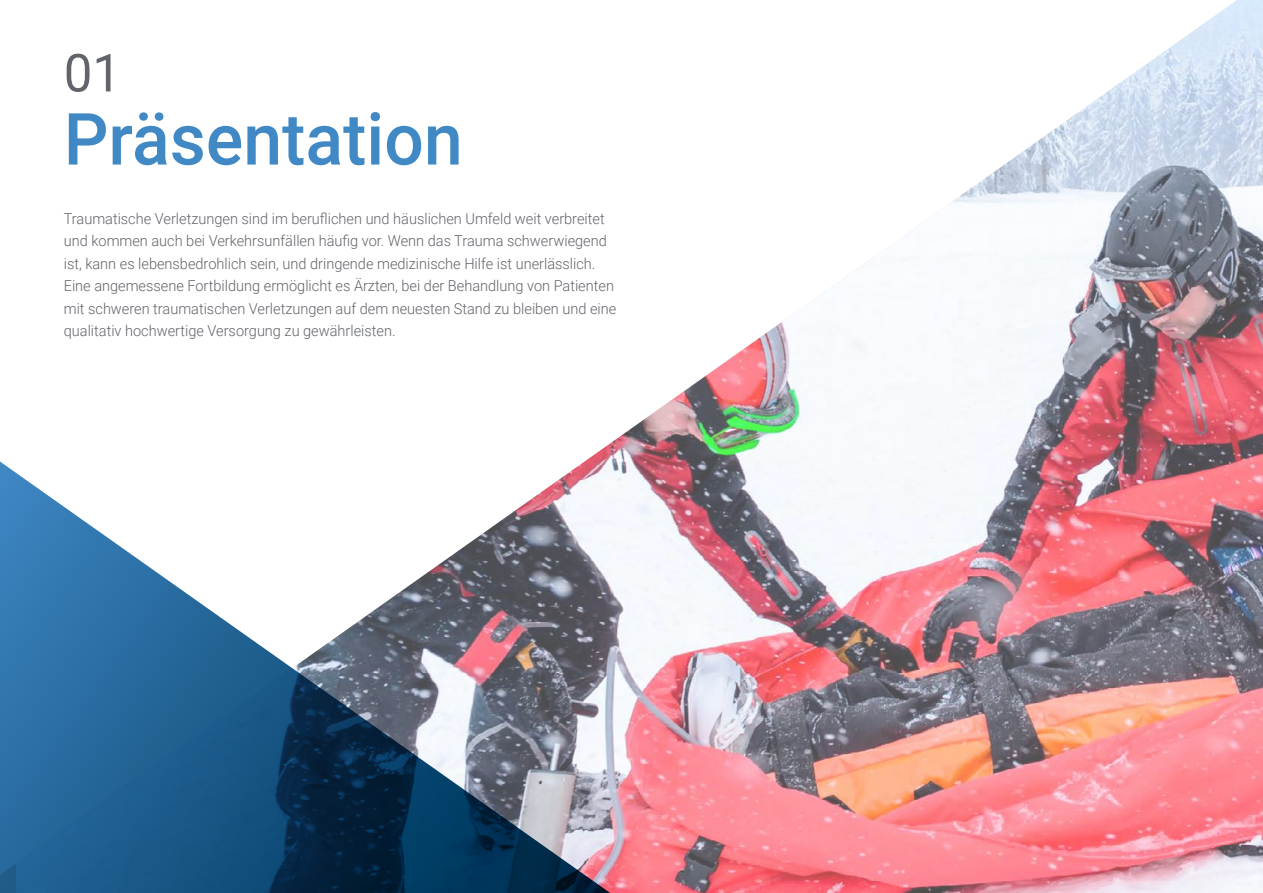
<style>
.page{position:relative;width:1263px;height:893px;background:#fff}
.page>*{position:absolute;margin:0;border:0;box-sizing:border-box;transform-origin:0 0}
.t1{font:500 72px "Roboto";color:#4089c5}
.t2{font:52.5px "Roboto";color:#61646a}
.t3{font:300 15px/22.5px "Roboto";color:#61646a}
</style>
<div class="page">
<img style="left:606px;top:0;width:657px;height:893px">
<svg style="left:0;top:446px;width:640px;height:447px"></svg>
<h2 class="t2" style="left:64px;top:36px;width:59px">01</h2>
<h1 class="t1" style="left:64px;top:89px;width:400px">Präsentation</h1>
<p class="t3" style="left:64px;top:207px;width:554px">Traumatische Verletzungen sind im beruflichen und häuslichen Umfeld weit verbreitet und kommen auch bei Verkehrsunfällen häufig vor. Wenn das Trauma schwerwiegend ist, kann es lebensbedrohlich sein, und dringende medizinische Hilfe ist unerlässlich.<br>Eine angemessene Fortbildung ermöglicht es Ärzten, bei der Behandlung von Patienten mit schweren traumatischen Verletzungen auf dem neuesten Stand zu bleiben und eine qualitativ hochwertige Versorgung zu gewährleisten.</p>
</div>
